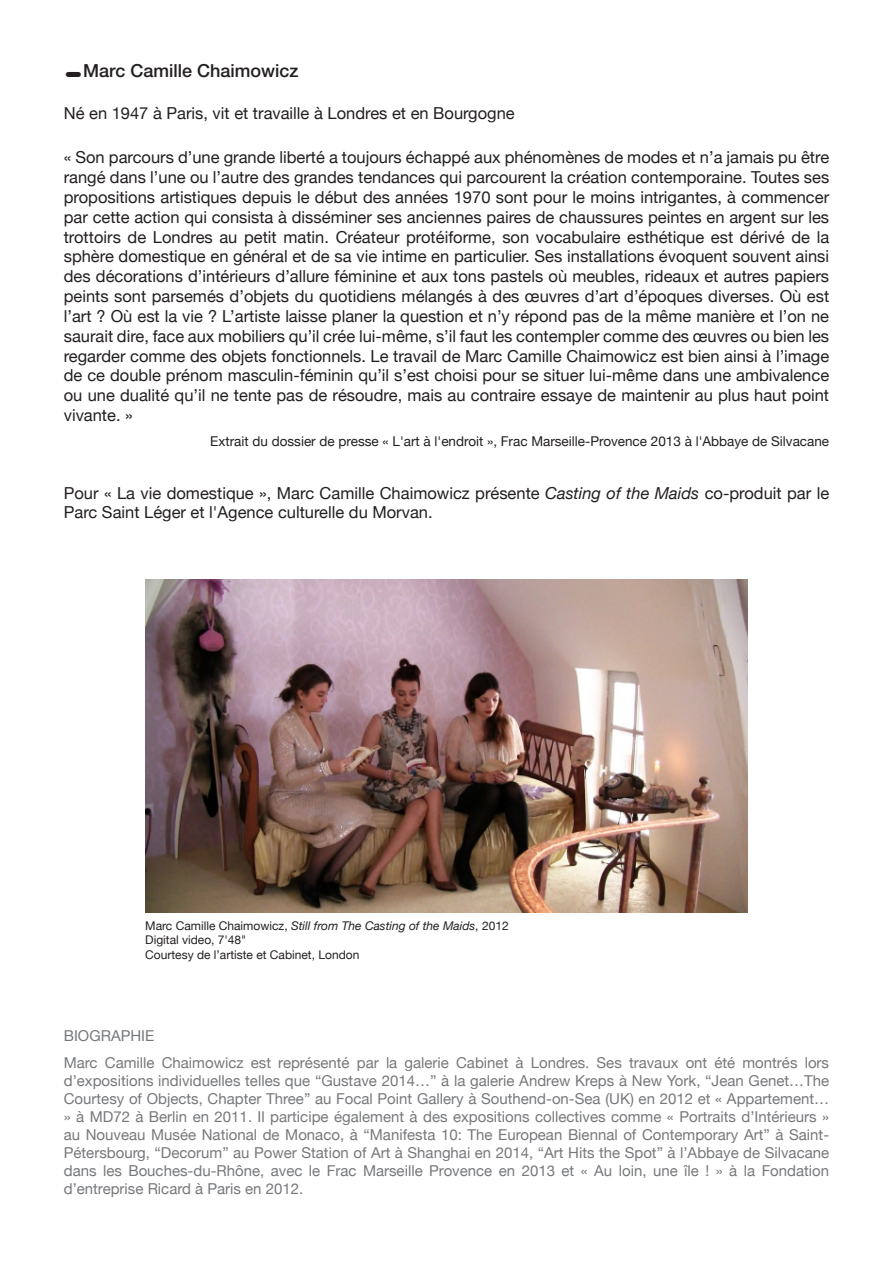
<style>
.page{position:relative;width:893px;height:1263px;background:#fff}
.page>*{position:absolute;margin:0;border:0;box-sizing:border-box;transform-origin:0 0}
.nom{font:18px "Elveticone";color:#231f20}
.texte{font:16.5px/19.8px "Helvetica Neue";color:#231f20;text-align:justify}
.nom-2{font:16.5px "Helvetica Neue";color:#231f20}
.bio{font:15px/18px "Helvetica Neue";color:#76787b;text-align:justify}
.texte-2{font:13.5px "Helvetica Neue";color:#231f20}
.lgende{font:italic 12px "Helvetica Neue";color:#231f20}
.lgende-2{font:12px "Helvetica Neue";color:#231f20}
.s1{font-style:italic}
.s2{font-style:normal}
</style>
<div class="page">
<img style="left:145px;top:579px;width:603px;height:334px">
<p class="nom" style="left:64px;top:60px;width:236px">-Marc Camille Chaimowicz</p>
<p class="nom-2" style="left:64px;top:103px;width:452px">Né en 1947 à Paris, vit et travaille à Londres et en Bourgogne</p>
<p class="texte" style="left:64px;top:147px;width:767px">« Son parcours d’une grande liberté a toujours échappé aux phénomènes de modes et n’a jamais pu être rangé dans l’une ou l’autre des grandes tendances qui parcourent la création contemporaine. Toutes ses propositions artistiques depuis le début des années 1970 sont pour le moins intrigantes, à commencer par cette action qui consista à disséminer ses anciennes paires de chaussures peintes en argent sur les trottoirs de Londres au petit matin. Créateur protéiforme, son vocabulaire esthétique est dérivé de la sphère domestique en général et de sa vie intime en particulier. Ses installations évoquent souvent ainsi des décorations d’intérieurs d’allure féminine et aux tons pastels où meubles, rideaux et autres papiers peints sont parsemés d’objets du quotidiens mélangés à des œuvres d’art d’époques diverses. Où est l’art ? Où est la vie ? L’artiste laisse planer la question et n’y répond pas de la même manière et l’on ne saurait dire, face aux mobiliers qu’il crée lui-même, s’il faut les contempler comme des œuvres ou bien les regarder comme des objets fonctionnels. Le travail de Marc Camille Chaimowicz est bien ainsi à l’image de ce double prénom masculin-féminin qu’il s’est choisi pour se situer lui-même dans une ambivalence ou une dualité qu’il ne tente pas de résoudre, mais au contraire essaye de maintenir au plus haut point vivante. »</p>
<p class="texte-2" style="left:210px;top:433px;width:620px">Extrait du dossier de presse « L'art à l'endroit », Frac Marseille-Provence 2013 à l'Abbaye de Silvacane</p>
<p class="texte" style="left:64px;top:483px;width:767px">Pour « La vie domestique », Marc Camille Chaimowicz présente <span class="s1">Casting of the Maids</span> co-produit par le<br>Parc Saint Léger et l'Agence culturelle du Morvan.</p>
<p class="lgende" style="left:145px;top:918px;width:365px"><span class="s2">Marc Camille Chaimowicz,</span> Still from The Casting of the Maids<span class="s2">, 2012</span></p>
<p class="lgende-2" style="left:145px;top:933px;width:103px">Digital video, 7'48"</p>
<p class="lgende-2" style="left:145px;top:947px;width:216px">Courtesy de l’artiste et Cabinet, London</p>
<p class="bio" style="left:64px;top:1027px;width:92px">BIOGRAPHIE</p>
<p class="bio" style="left:64px;top:1053px;width:767px">Marc Camille Chaimowicz est représenté par la galerie Cabinet à Londres. Ses travaux ont été montrés lors d’expositions individuelles telles que “Gustave 2014…” à la galerie Andrew Kreps à New York, “Jean Genet…The Courtesy of Objects, Chapter Three” au Focal Point Gallery à Southend-on-Sea (UK) en 2012 et « Appartement… » à MD72 à Berlin en 2011. Il participe également à des expositions collectives comme « Portraits d’Intérieurs » au Nouveau Musée National de Monaco, à “Manifesta 10: The European Biennal of Contemporary Art” à Saint-Pétersbourg, “Decorum” au Power Station of Art à Shanghai en 2014, “Art Hits the Spot” à l’Abbaye de Silvacane dans les Bouches-du-Rhône, avec le Frac Marseille Provence en 2013 et « Au loin, une île ! » à la Fondation d’entreprise Ricard à Paris en 2012.</p>
</div>
